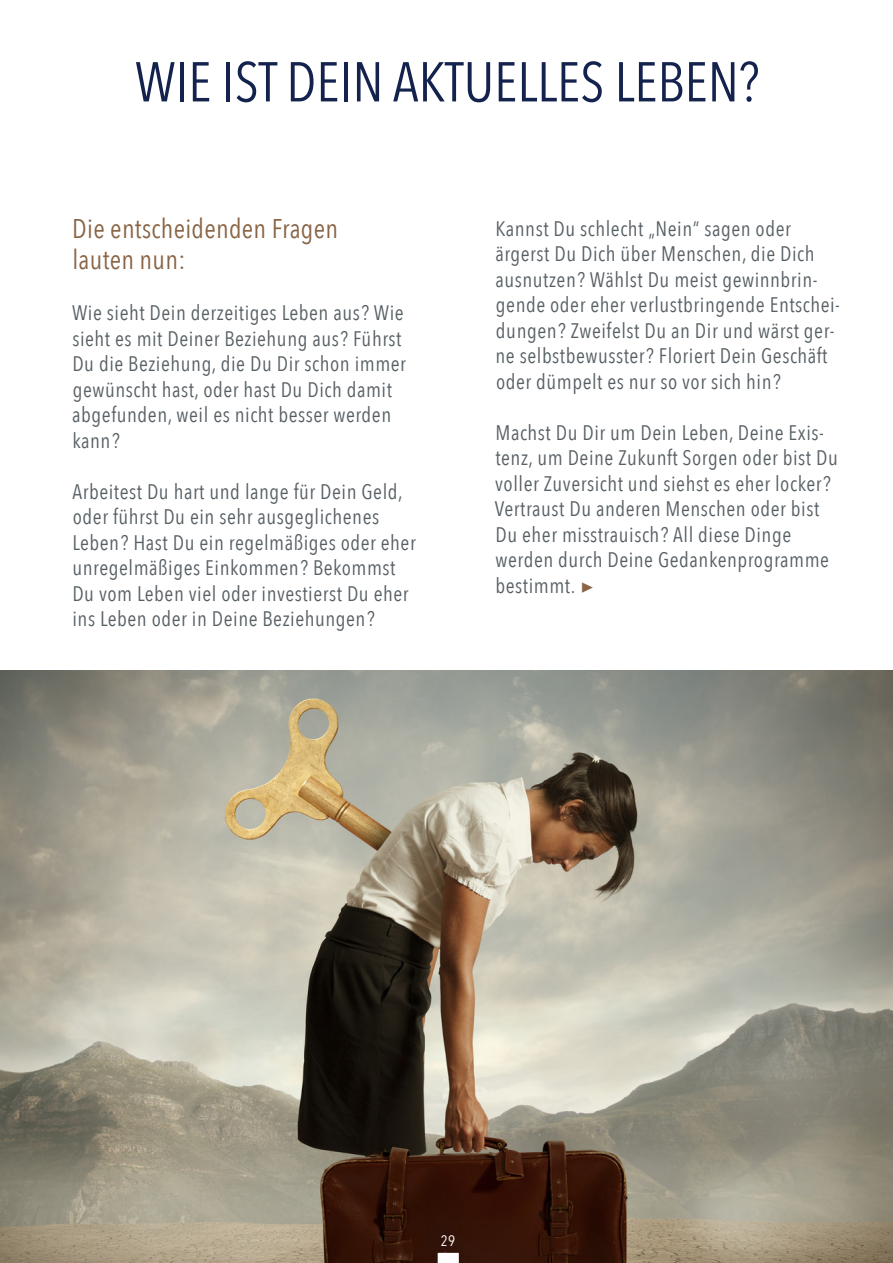
<style>
.page{position:relative;width:893px;height:1263px;background:#fff}
.page>*{position:absolute;margin:0;border:0;box-sizing:border-box;transform-origin:0 0}
.t1{font:71.25px "Meta Pro";color:#fff}
.t2{font:55.5px "Avenir Next Condensed";color:#14234e}
.t3{font:27px/31.5px "Avenir Next Condensed";letter-spacing:.01em;color:#896445}
.t4{font:21.9px "Minion Pro";color:#896445}
.t5{font:21px/25.5px "Avenir Next Condensed";letter-spacing:.025em;color:#576065}
.t6{font:15px "Avenir Next Condensed";color:#fff}
.s1{color:#14234e}
</style>
<div class="page">
<img style="left:0;top:671px;width:893px;height:592px">
<div style="left:438px;top:1253px;width:21px;height:10px;background:#fff"></div>
<h2 class="t2" style="left:135px;top:35px;width:626px">WIE IST DEIN AKTUELLES LEBEN?</h2>
<p class="t3" style="left:72px;top:211px;width:267px">Die entscheidenden Fragen lauten nun:</p>
<p class="t5" style="left:72px;top:299px;width:335px">Wie sieht Dein derzeitiges Leben aus? Wie sieht es mit Deiner Beziehung aus? Führst Du die Beziehung, die Du Dir schon immer gewünscht hast, oder hast Du Dich damit abgefunden, weil es nicht besser werden kann?</p>
<p class="t5" style="left:72px;top:477px;width:345px">Arbeitest Du hart und lange für Dein Geld, oder führst Du ein sehr ausgeglichenes Leben? Hast Du ein regelmäßiges oder eher unregelmäßiges Einkommen? Bekommst Du vom Leben viel oder investierst Du eher ins Leben oder in Deine Beziehungen?</p>
<p class="t5" style="left:495px;top:215px;width:346px">Kannst Du schlecht „Nein“ sagen oder ärgerst Du Dich über Menschen, die Dich ausnutzen? Wählst Du meist gewinnbrin&shy;gende oder eher verlustbringende Entschei&shy;dungen? Zweifelst Du an Dir und wärst ger&shy;ne selbstbewusster? Floriert Dein Geschäft oder dümpelt es nur so vor sich hin?</p>
<p class="t5" style="left:495px;top:419px;width:344px">Machst Du Dir um Dein Leben, Deine Exis&shy;tenz, um Deine Zukunft Sorgen oder bist Du voller Zuversicht und siehst es eher locker?<br>Vertraust Du anderen Menschen oder bist Du eher misstrauisch? All diese Dinge werden durch Deine Gedankenprogramme bestimmt.</p>
<h1 class="t1" style="left:642px;top:325px;width:61px">•</h1>
<p class="t4" style="left:594px;top:603px;width:15px;rotate:-180deg">◀</p>
<p class="t6" style="left:441px;top:1228px;width:16px">29</p>
<p class="t6" style="left:441px;top:1228px;width:16px">16<span class="s1">8</span></p>
<p class="t6" style="left:448px;top:1228px;width:9px">4</p>
</div>
